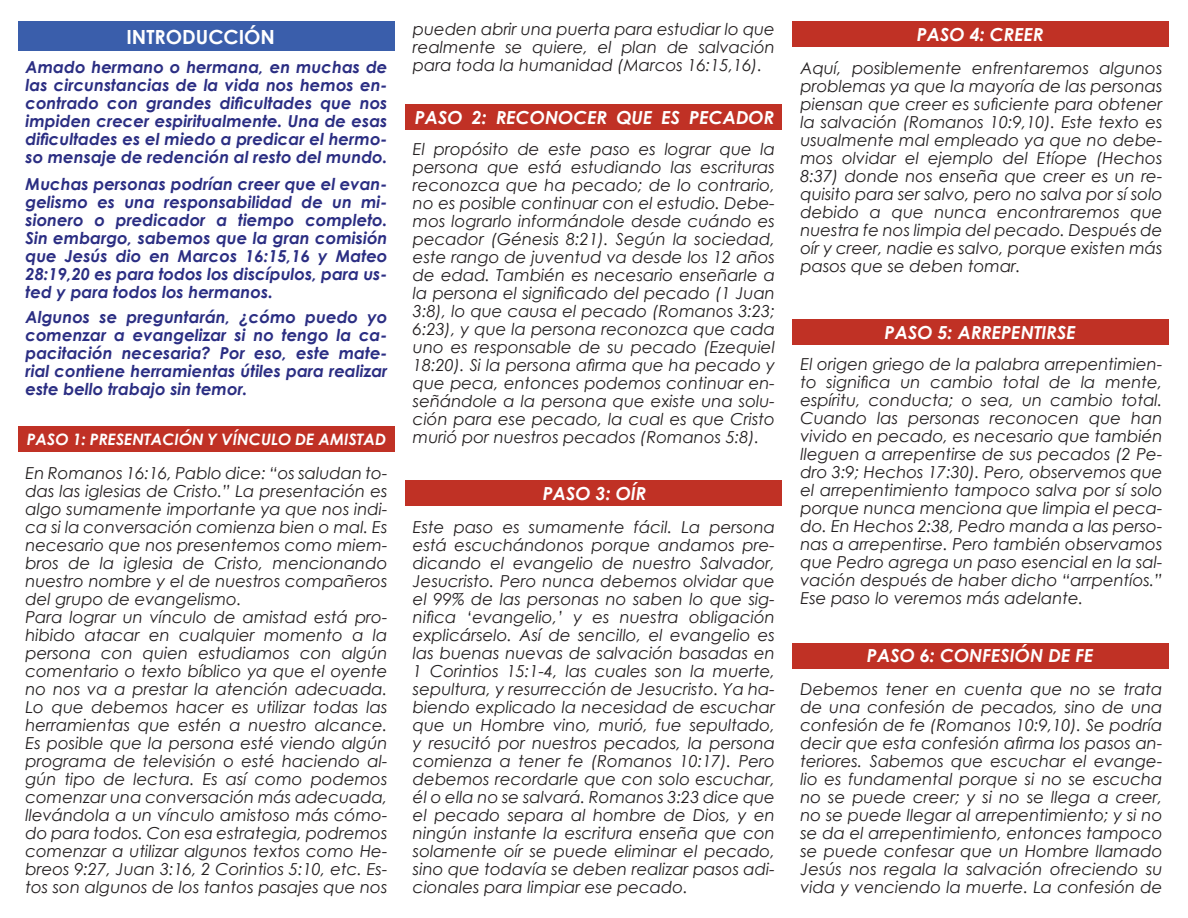
<style>
.page{position:relative;width:1188px;height:918px;background:#fff}
.page>*{position:absolute;margin:0;border:0;box-sizing:border-box;transform-origin:0 0}
.t1{font:700 19.5px "Century Gothic";color:#fff}
.t2{font:italic 700 18px "Century Gothic";color:#fff}
.t3{font:italic 16.5px/18px "Century Gothic";color:#231f20;text-align:justify}
.t4{font:italic 700 16.5px/18px "Century Gothic";color:#2b2e83;text-align:justify}
.t5{font:italic 700 15.75px "Century Gothic";color:#fff}
</style>
<div class="page">
<div style="left:18px;top:21px;width:377px;height:30px;background:#3a5eab"></div>
<div style="left:18px;top:426px;width:377px;height:26px;background:#c03125"></div>
<div style="left:406px;top:104px;width:376px;height:26px;background:#c03125"></div>
<div style="left:406px;top:480px;width:376px;height:26px;background:#c03125"></div>
<div style="left:792px;top:21px;width:376px;height:26px;background:#c03125"></div>
<div style="left:792px;top:319px;width:376px;height:26px;background:#c03125"></div>
<div style="left:792px;top:643px;width:376px;height:25px;background:#c03125"></div>
<p class="t1" style="left:127px;top:25px;width:150px">INTRODUCCIÓN</p>
<p class="t4" style="left:26px;top:57px;width:364px">Amado hermano o hermana, en muchas de las circunstancias de la vida nos hemos en&shy;contrado con grandes dificultades que nos impiden crecer espiritualmente. Una de esas dificultades es el miedo a predicar el hermo&shy;so mensaje de redención al resto del mundo.</p>
<p class="t4" style="left:26px;top:174px;width:364px">Muchas personas podrían creer que el evan&shy;gelismo es una responsabilidad de un mi&shy;sionero o predicador a tiempo completo.<br>Sin embargo, sabemos que la gran comisión que Jesús dio en Marcos 16:15,16 y Mateo 28:19,20 es para todos los discípulos, para us&shy;ted y para todos los hermanos.</p>
<p class="t4" style="left:26px;top:308px;width:364px">Algunos se preguntarán, ¿cómo puedo yo comenzar a evangelizar si no tengo la ca&shy;pacitación necesaria? Por eso, este mate&shy;rial contiene herramientas útiles para realizar este bello trabajo sin temor.</p>
<p class="t5" style="left:27px;top:429px;width:361px">PASO 1: PRESENTACIÓN Y VÍNCULO DE AMISTAD</p>
<p class="t3" style="left:26px;top:463px;width:364px">En Romanos 16:16, Pablo dice: “os saludan to&shy;das las iglesias de Cristo.” La presentación es algo sumamente importante ya que nos indi&shy;ca si la conversación comienza bien o mal. Es necesario que nos presentemos como miem&shy;bros de la iglesia de Cristo, mencionando nuestro nombre y el de nuestros compañeros del grupo de evangelismo.</p>
<p class="t3" style="left:26px;top:607px;width:364px">Para lograr un vínculo de amistad está pro&shy;hibido atacar en cualquier momento a la persona con quien estudiamos con algún comentario o texto bíblico ya que el oyente no nos va a prestar la atención adecuada.<br>Lo que debemos hacer es utilizar todas las herramientas que estén a nuestro alcance.<br>Es posible que la persona esté viendo algún programa de televisión o esté haciendo al&shy;gún tipo de lectura. Es así como podemos comenzar una conversación más adecuada, llevándola a un vínculo amistoso más cómo&shy;do para todos. Con esa estrategia, podremos comenzar a utilizar algunos textos como He&shy;breos 9:27, Juan 3:16, 2 Corintios 5:10, etc. Es&shy;tos son algunos de los tantos pasajes que nos</p>
<p class="t3" style="left:413px;top:20px;width:364px">pueden abrir una puerta para estudiar lo que realmente se quiere, el plan de salvación para toda la humanidad (Marcos 16:15,16).</p>
<p class="t2" style="left:415px;top:105px;width:361px">PASO 2: RECONOCER QUE ES PECADOR</p>
<p class="t3" style="left:413px;top:139px;width:364px">El propósito de este paso es lograr que la persona que está estudiando las escrituras reconozca que ha pecado; de lo contrario, no es posible continuar con el estudio. Debe&shy;mos lograrlo informándole desde cuándo es pecador (Génesis 8:21). Según la sociedad, este rango de juventud va desde los 12 años de edad. También es necesario enseñarle a la persona el significado del pecado (1 Juan 3:8), lo que causa el pecado (Romanos 3:23; 6:23), y que la persona reconozca que cada uno es responsable de su pecado (Ezequiel 18:20). Si la persona afirma que ha pecado y que peca, entonces podemos continuar en&shy;señándole a la persona que existe una solu&shy;ción para ese pecado, la cual es que Cristo murió por nuestros pecados (Romanos 5:8).</p>
<p class="t2" style="left:543px;top:482px;width:105px">PASO 3: OÍR</p>
<p class="t3" style="left:413px;top:517px;width:364px">Este paso es sumamente fácil. La persona está escuchándonos porque andamos pre&shy;dicando el evangelio de nuestro Salvador, Jesucristo. Pero nunca debemos olvidar que el 99% de las personas no saben lo que sig&shy;nifica ‘evangelio,’ y es nuestra obligación explicárselo. Así de sencillo, el evangelio es las buenas nuevas de salvación basadas en 1 Corintios 15:1-4, las cuales son la muerte, sepultura, y resurrección de Jesucristo. Ya ha&shy;biendo explicado la necesidad de escuchar que un Hombre vino, murió, fue sepultado, y resucitó por nuestros pecados, la persona comienza a tener fe (Romanos 10:17). Pero debemos recordarle que con solo escuchar, él o ella no se salvará. Romanos 3:23 dice que el pecado separa al hombre de Dios, y en ningún instante la escritura enseña que con solamente oír se puede eliminar el pecado, sino que todavía se deben realizar pasos adi&shy;cionales para limpiar ese pecado.</p>
<p class="t2" style="left:917px;top:22px;width:128px">PASO 4: CREER</p>
<p class="t3" style="left:801px;top:59px;width:364px">Aquí, posiblemente enfrentaremos algunos problemas ya que la mayoría de las personas piensan que creer es suficiente para obtener la salvación (Romanos 10:9,10). Este texto es usualmente mal empleado ya que no debe&shy;mos olvidar el ejemplo del Etíope (Hechos 8:37) donde nos enseña que creer es un re&shy;quisito para ser salvo, pero no salva por sí solo debido a que nunca encontraremos que nuestra fe nos limpia del pecado. Después de oír y creer, nadie es salvo, porque existen más pasos que se deben tomar.</p>
<p class="t2" style="left:885px;top:321px;width:193px">PASO 5: ARREPENTIRSE</p>
<p class="t3" style="left:801px;top:354px;width:364px">El origen griego de la palabra arrepentimien&shy;to significa un cambio total de la mente, espíritu, conducta; o sea, un cambio total.<br>Cuando las personas reconocen que han vivido en pecado, es necesario que también lleguen a arrepentirse de sus pecados (2 Pe&shy;dro 3:9; Hechos 17:30). Pero, observemos que el arrepentimiento tampoco salva por sí solo porque nunca menciona que limpia el peca&shy;do. En Hechos 2:38, Pedro manda a las perso&shy;nas a arrepentirse. Pero también observamos que Pedro agrega un paso esencial en la sal&shy;vación después de haber dicho “arrpentíos.” Ese paso lo veremos más adelante.</p>
<p class="t2" style="left:867px;top:644px;width:228px">PASO 6: CONFESIÓN DE FE</p>
<p class="t3" style="left:801px;top:679px;width:364px">Debemos tener en cuenta que no se trata de una confesión de pecados, sino de una confesión de fe (Romanos 10:9,10). Se podría decir que esta confesión afirma los pasos an&shy;teriores. Sabemos que escuchar el evange&shy;lio es fundamental porque si no se escucha no se puede creer; y si no se llega a creer, no se puede llegar al arrepentimiento; y si no se da el arrepentimiento, entonces tampoco se puede confesar que un Hombre llamado Jesús nos regala la salvación ofreciendo su vida y venciendo la muerte. La confesión de</p>
</div>
